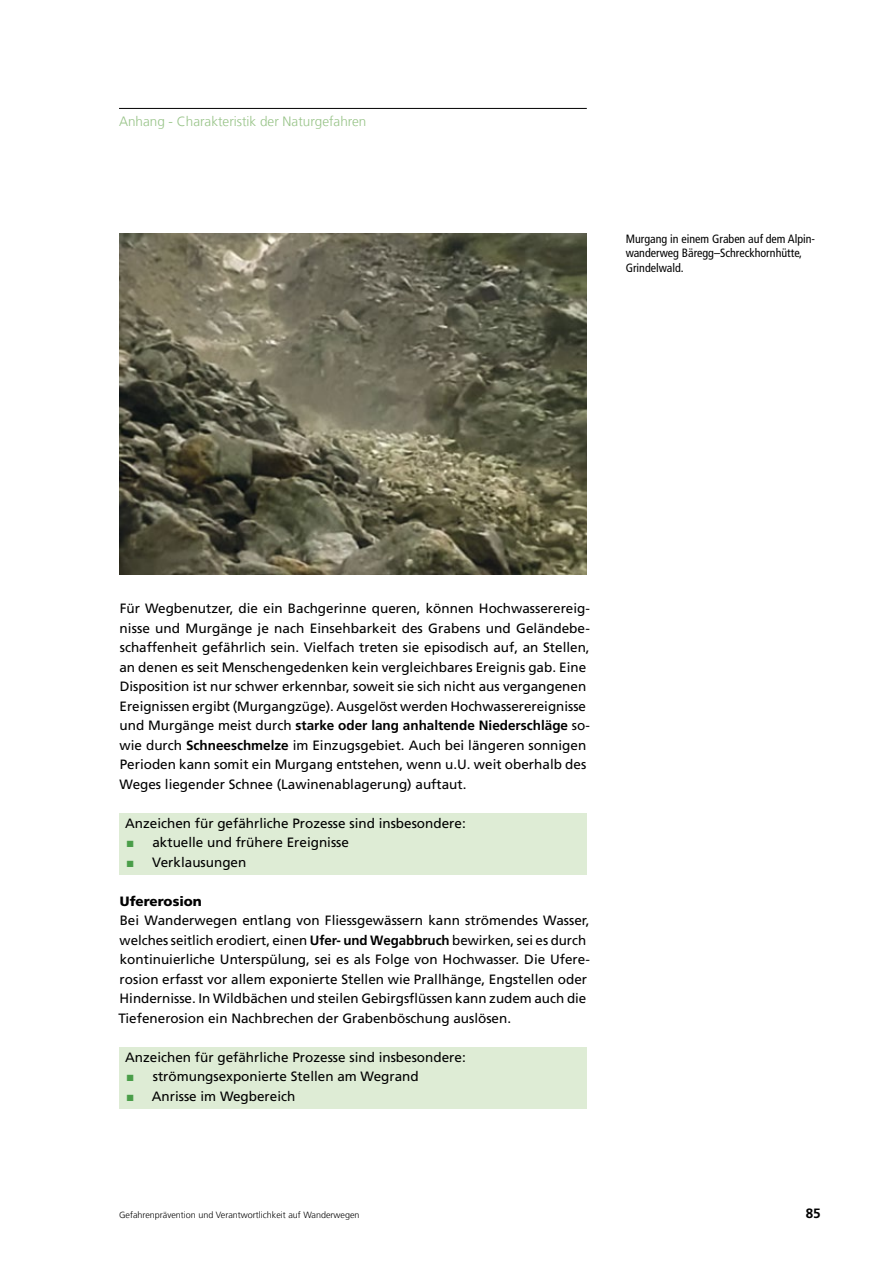
<style>
.page{position:relative;width:893px;height:1263px;background:#fff}
.page>*{position:absolute;margin:0;border:0;box-sizing:border-box;transform-origin:0 0}
.t1{font:13.5px/19.5px "Frutiger LT Com";color:#000}
.t2{font:300 13.5px "Frutiger LT Com";color:#97c387}
.t3{font:900 13.5px "Frutiger LT Com";color:#000}
.t4{font:700 13.5px "Frutiger LT Com";color:#000}
.t5{font:condensed 12px/14.4px "Frutiger LT Com";color:#000}
.t6{font:300 9px "Frutiger LT Com";color:#000}
.s1{font-weight:700}
.s2{color:#4a9e49}
</style>
<div class="page">
<hr style="left:119px;top:108px;width:468px;height:1px;background:#000">
<div style="left:119px;top:813px;width:468px;height:22px;background:#deecd5"></div>
<div style="left:119px;top:833px;width:468px;height:22px;background:#deecd5"></div>
<div style="left:119px;top:852px;width:468px;height:22px;background:#deecd5"></div>
<div style="left:119px;top:1047px;width:468px;height:22px;background:#deecd5"></div>
<div style="left:119px;top:1067px;width:468px;height:22px;background:#deecd5"></div>
<div style="left:119px;top:1086px;width:468px;height:22px;background:#deecd5"></div>
<img style="left:119px;top:233px;width:468px;height:341px">
<p class="t2" style="left:119px;top:113px;width:249px">Anhang - Charakteristik der Naturgefahren</p>
<p class="t5" style="left:626px;top:232px;width:191px">Murgang in einem Graben auf dem Alpin&shy;wanderweg Bäregg–Schreckhornhütte,<br>Grindelwald.</p>
<p class="t1" style="left:119px;top:599px;width:472px">Für Wegbenutzer, die ein Bachgerinne queren, können Hochwasserereig&shy;nisse und Murgänge je nach Einsehbarkeit des Grabens und Geländebe&shy;schaffenheit gefährlich sein. Vielfach treten sie episodisch auf, an Stellen, an denen es seit Menschengedenken kein vergleichbares Ereignis gab. Eine Disposition ist nur schwer erkennbar, soweit sie sich nicht aus vergangenen Ereignissen ergibt (Murgangzüge). Ausgelöst werden Hochwasserereignisse und Murgänge meist durch <span class="s1">starke oder lang anhaltende Niederschläge</span> so&shy;wie durch <span class="s1">Schneeschmelze</span> im Einzugsgebiet. Auch bei längeren sonnigen Perioden kann somit ein Murgang entstehen, wenn u.U. weit oberhalb des Weges liegender Schnee (Lawinenablagerung) auftaut.</p>
<p class="t1" style="left:125px;top:813px;width:342px">Anzeichen für gefährliche Prozesse sind insbesondere:</p>
<p class="t1" style="left:127px;top:833px;width:224px"><span class="s2">■</span> aktuelle und frühere Ereignisse</p>
<p class="t1" style="left:127px;top:852px;width:121px"><span class="s2">■</span> Verklausungen</p>
<p class="t3" style="left:120px;top:893px;width:84px">Ufererosion</p>
<p class="t1" style="left:119px;top:911px;width:473px">Bei Wanderwegen entlang von Fliessgewässern kann strömendes Wasser, welches seitlich erodiert, einen <span class="s1">Ufer- und Wegabbruch</span> bewirken, sei es durch kontinuierliche Unterspülung, sei es als Folge von Hochwasser. Die Ufere&shy;rosion erfasst vor allem exponierte Stellen wie Prallhänge, Engstellen oder Hindernisse. In Wildbächen und steilen Gebirgsflüssen kann zudem auch die Tiefenerosion ein Nachbrechen der Grabenböschung auslösen.</p>
<p class="t1" style="left:125px;top:1047px;width:342px">Anzeichen für gefährliche Prozesse sind insbesondere:</p>
<p class="t1" style="left:127px;top:1067px;width:293px"><span class="s2">■</span> strömungsexponierte Stellen am Wegrand</p>
<p class="t1" style="left:127px;top:1086px;width:170px"><span class="s2">■</span> Anrisse im Wegbereich</p>
<p class="t6" style="left:119px;top:1210px;width:242px">Gefahrenprävention und Verantwortlichkeit auf Wanderwegen</p>
<p class="t4" style="left:806px;top:1205px;width:17px">85</p>
</div>
